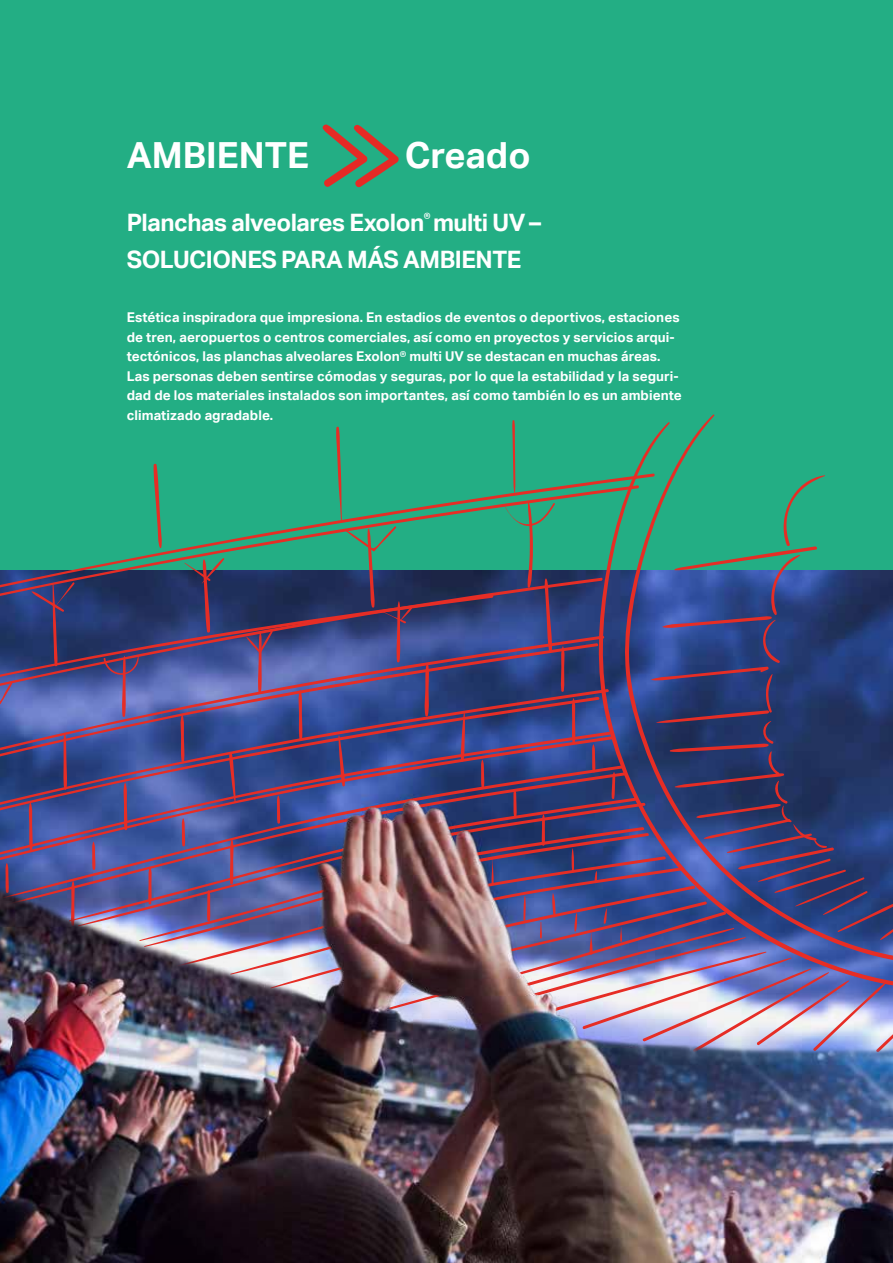
<style>
.page{position:relative;width:893px;height:1263px;background:#23ae84}
.page>*{position:absolute;margin:0;border:0;box-sizing:border-box;transform-origin:0 0}
.t1{font:700 36px "Aktiv Grotesk";color:#fff}
.t2{font:700 24px/37.5px "Aktiv Grotesk";letter-spacing:-.02em;color:#fff}
.t3{font:700 13.5px/19.5px "Aktiv Grotesk";letter-spacing:.005em;color:#fff}
</style>
<div class="page">
<svg style="left:153px;top:463px;width:6px;height:22px"></svg>
<svg style="left:0;top:485px;width:246px;height:92px"></svg>
<svg style="left:0;top:577px;width:246px;height:66px;background:#2d3566"></svg>
<svg style="left:0;top:643px;width:246px;height:54px;background:#525693"></svg>
<svg style="left:0;top:697px;width:246px;height:35px;background:#6665a6"></svg>
<svg style="left:0;top:732px;width:246px;height:24px;background:#454988"></svg>
<svg style="left:31px;top:582px;width:44px;height:85px;background:#3a3869"></svg>
<svg style="left:184px;top:558px;width:41px;height:75px;background:#3a4667"></svg>
<svg style="left:103px;top:656px;width:37px;height:61px;background:#6a5e9a"></svg>
<svg style="left:0;top:682px;width:12px;height:22px"></svg>
<svg style="left:246px;top:420px;width:647px;height:336px"></svg>
<img style="left:0;top:756px;width:893px;height:507px">
<svg style="left:322px;top:124px;width:77px;height:64px"></svg>
<h1 class="t1" style="left:127px;top:133px;width:184px">AMBIENTE</h1>
<h1 class="t1" style="left:405px;top:133px;width:127px">Creado</h1>
<h2 class="t2" style="left:127px;top:203px;width:416px">Planchas alveolares Exolon<sup>®</sup> multi UV –<br>SOLUCIONES PARA MÁS AMBIENTE</h2>
<p class="t3" style="left:127px;top:307px;width:557px">Estética inspiradora que impresiona. En estadios de eventos o deportivos, estaciones de tren, aeropuertos o centros comerciales, así como en proyectos y servicios arqui&shy;tectónicos, las planchas alveolares Exolon® multi UV se destacan en muchas áreas.<br>Las personas deben sentirse cómodas y seguras, por lo que la estabilidad y la seguri&shy;dad de los materiales instalados son importantes, así como también lo es un ambiente climatizado agradable.</p>
</div>
